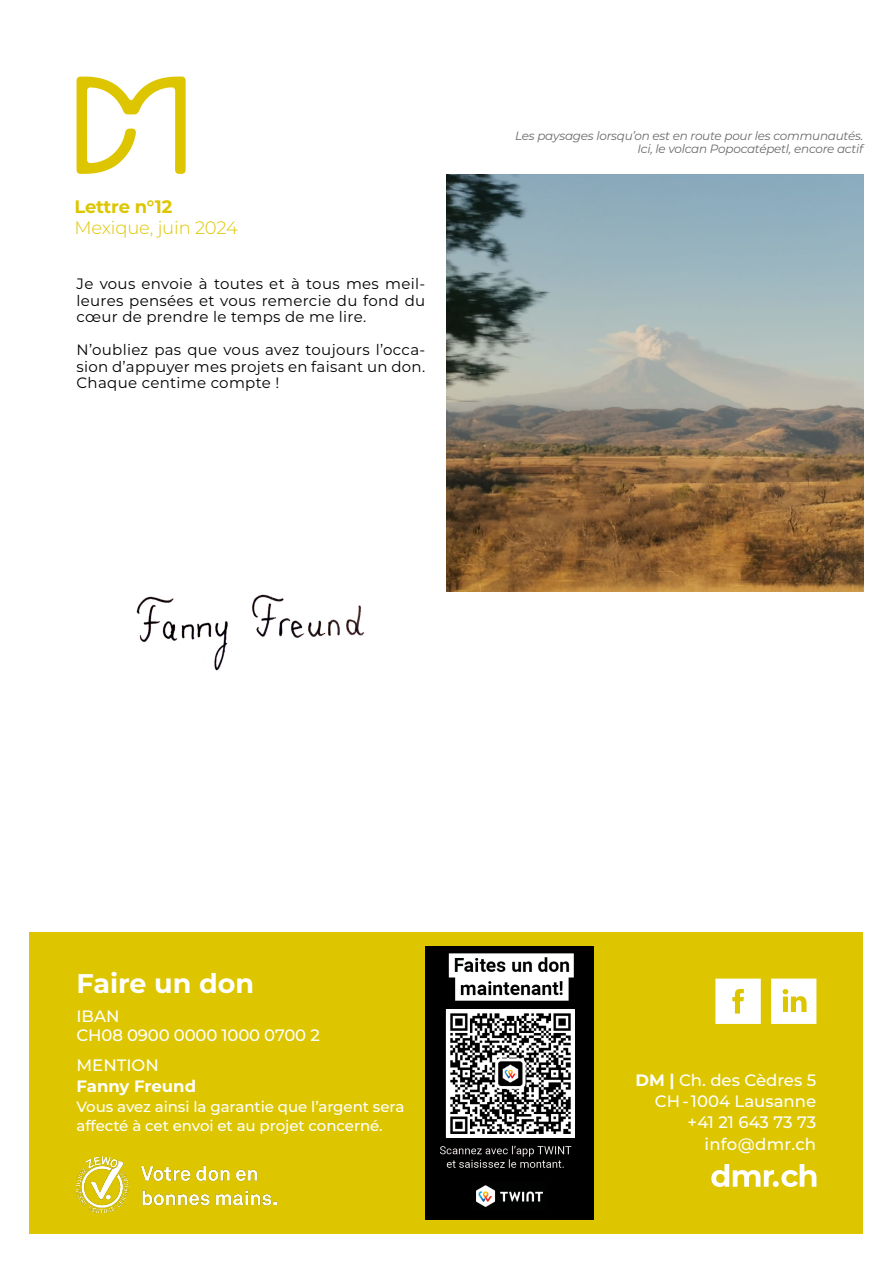
<style>
.page{position:relative;width:893px;height:1263px;background:#fff}
.page>*{position:absolute;margin:0;border:0;box-sizing:border-box;transform-origin:0 0}
.t1{font:700 27px "Montserrat";color:#fff}
.t2{font:300 18px "Montserrat";letter-spacing:-.01em;color:#ddc600}
.t3{font:700 18px "Montserrat";letter-spacing:-.01em;color:#ddc600}
.t4{font:500 16.5px/21.3px "Montserrat";color:#fff}
.t5{font:700 16.5px "Montserrat";color:#fff}
.t6{font:15px/16.5px "Montserrat";letter-spacing:.02em;color:#000;text-align:justify}
.t7{font:500 15px/19.5px "Montserrat";letter-spacing:-.005em;color:#fff}
.t8{font:italic 12px/13.8px "Montserrat";letter-spacing:-.02em;color:#6b6b6a;text-align:right}
.s1{font-weight:700}
</style>
<div class="page">
<img style="left:446px;top:175px;width:417px;height:417px">
<svg style="left:77px;top:77px;width:109px;height:97px"></svg>
<div style="left:30px;top:932px;width:833px;height:302px;background:#ddc600"></div>
<img style="left:77px;top:1157px;width:199px;height:56px">
<img style="left:425px;top:946px;width:169px;height:273px">
<svg style="left:715px;top:978px;width:46px;height:46px;background:#fbf8e4"></svg>
<svg style="left:771px;top:978px;width:45px;height:46px;background:#f9f6d8"></svg>
<img style="left:446px;top:1010px;width:128px;height:127px">
<svg style="left:711px;top:1164px;width:105px;height:23px"></svg>
<img style="left:136px;top:594px;width:229px;height:77px">
<p class="t3" style="left:74px;top:193px;width:100px">Lettre n°12</p>
<p class="t2" style="left:74px;top:215px;width:165px">Mexique, juin 2024</p>
<p class="t6" style="left:77px;top:275px;width:350px">Je vous envoie à toutes et à tous mes meil&shy;leures pensées et vous remercie du fond du cœur de prendre le temps de me lire.</p>
<p class="t6" style="left:77px;top:341px;width:350px">N’oubliez pas que vous avez toujours l’occa&shy;sion d’appuyer mes projets en faisant un don.<br>Chaque centime compte !</p>
<p class="t8" style="left:515px;top:128px;width:350px">Les paysages lorsqu’on est en route pour les communautés.<br>Ici, le volcan Popocatépetl, encore actif</p>
<h1 class="t1" style="left:77px;top:964px;width:179px">Faire un don</h1>
<p class="t4" style="left:77px;top:1005px;width:245px;line-height:19.5px">IBAN<br>CH08 0900 0000 1000 0700 2</p>
<p class="t4" style="left:77px;top:1054px;width:84px">MENTION</p>
<p class="t5" style="left:77px;top:1074px;width:121px">Fanny Freund</p>
<p class="t7" style="left:77px;top:1096px;width:329px">Vous avez ainsi la garantie que l’argent sera affecté à cet envoi et au projet concerné.</p>
<p class="t4" style="left:635px;top:1069px;width:182px;text-align:right"><span class="s1">DM |</span> Ch. des Cèdres 5<br>CH - 1004 Lausanne +41 21 643 73 73 info@dmr.ch</p>
</div>
